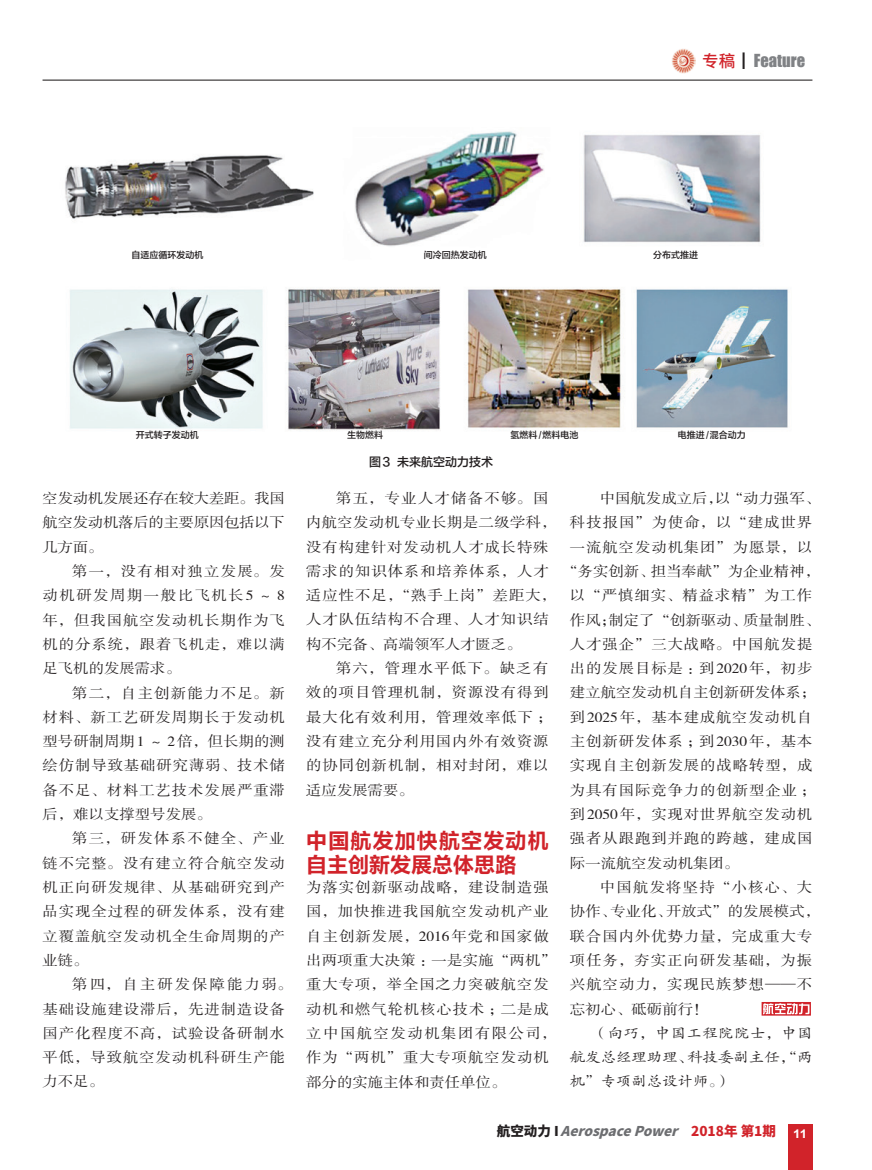
<style>
.page{position:relative;width:872px;height:1170px;background:#fff}
.page>*{position:absolute;margin:0;border:0;box-sizing:border-box;transform-origin:0 0}
.t1{font:21px/24.3px "FZLTCHJW GB1 0";letter-spacing:.055em;color:#d1232a}
.t2{font:16.5px "Impact";color:#808285}
.t3{font:14.25px/24.3px "FZSSJW GB1 0";letter-spacing:.055em;color:#231f20;text-align:justify;scale:1.08 1}
.t4{font:14.25px "FZSSJW GB1 0";color:#231f20;scale:1.08 1}
.t5{font:14.25px/24px "FZKTJW GB1 0";color:#231f20;text-align:justify;scale:1.08 1}
.t6{font:14.25px "FZSSJW GB1 0";letter-spacing:.08em;color:#231f20;scale:1.08 1}
.t7{font:italic 800 13.5px "Source Han Sans CN";color:#6c6d70}
.t8{font:12px "FZLTZHJW GB1 0";color:#231f20}
.t9{font:700 12px "Arial";color:#fff;scale:1.1 1}
.t10{font:9px "FZLTZHJW GB1 0";color:#231f20}
.s1{font-family:"Source Han Sans CN";font-weight:500;color:#d1232a}
.s2{font-family:"Source Han Sans CN";font-weight:500;color:#231f20}
.s3{font-style:normal;color:#231f20}
.s4{font-style:normal;color:#d1232a}
</style>
<div class="page">
<div style="left:787px;top:1124px;width:25px;height:45px;background:#d1232a"></div>
<img style="left:672px;top:49px;width:23px;height:24px">
<hr style="left:43px;top:80px;width:769px;height:1px;background:#231f20">
<svg style="left:761px;top:1002px;width:50px;height:13px"></svg>
<img style="left:65px;top:131px;width:723px;height:300px">
<p class="t2" style="left:702px;top:48px;width:104px"><span class="s1">专稿</span><span class="s2">┃</span>Feature</p>
<p class="t10" style="left:131px;top:250px;width:73px">自适应循环发动机</p>
<p class="t10" style="left:424px;top:250px;width:64px">间冷回热发动机</p>
<p class="t10" style="left:653px;top:250px;width:46px">分布式推进</p>
<p class="t10" style="left:136px;top:430px;width:64px">开式转子发动机</p>
<p class="t10" style="left:347px;top:430px;width:37px">生物燃料</p>
<p class="t10" style="left:510px;top:430px;width:70px">氢燃料/燃料电池</p>
<p class="t10" style="left:678px;top:430px;width:70px">电推进/混合动力</p>
<p class="t8" style="left:369px;top:455px;width:126px">图3 未来航空动力技术</p>
<p class="t3" style="left:43px;top:486px;width:226px">空发动机发展还存在较大差距。我国航空发动机落后的主要原因包括以下几方面。</p>
<p class="t3" style="left:43px;top:559px;width:226px;text-indent:30px">第一，没有相对独立发展。发动机研发周期一般比飞机长5 ～ 8年，但我国航空发动机长期作为飞机的分系统，跟着飞机走，难以满足飞机的发展需求。</p>
<p class="t3" style="left:43px;top:681px;width:226px;text-indent:30px">第二，自主创新能力不足。新材料、新工艺研发周期长于发动机型号研制周期 1 ～ 2 倍，但长期的测绘仿制导致基础研究薄弱、技术储备不足、材料工艺技术发展严重滞后，难以支撑型号发展。</p>
<p class="t3" style="left:43px;top:827px;width:226px;text-indent:30px">第三，研发体系不健全、产业链不完整。没有建立符合航空发动机正向研发规律、从基础研究到产品实现全过程的研发体系，没有建立覆盖航空发动机全生命周期的产业链。</p>
<p class="t3" style="left:43px;top:972px;width:233px;text-align:left;text-indent:30px">第四，自主研发保障能力弱。基础设施建设滞后，先进制造设备国产化程度不高，试验设备研制水平低，导致航空发动机科研生产能力不足。</p>
<p class="t3" style="left:306px;top:486px;width:233px;text-align:left;text-indent:30px">第五，专业人才储备不够。国内航空发动机专业长期是二级学科，没有构建针对发动机人才成长特殊需求的知识体系和培养体系，人才适应性不足，“熟手上岗”差距大，人才队伍结构不合理、人才知识结构不完备、高端领军人才匮乏。</p>
<p class="t3" style="left:306px;top:656px;width:229px;text-align:left;text-indent:30px">第六，管理水平低下。缺乏有效的项目管理机制，资源没有得到最大化有效利用，管理效率低下；没有建立充分利用国内外有效资源的协同创新机制，相对封闭，难以适应发展需要。</p>
<h1 class="t1" style="left:306px;top:828px;width:244px">中国航发加快航空发动机自主创新发展总体思路</h1>
<p class="t3" style="left:306px;top:875px;width:233px;text-align:left">为落实创新驱动战略，建设制造强国，加快推进我国航空发动机产业自主创新发展，2016年党和国家做出两项重大决策：一是实施“两机”重大专项，举全国之力突破航空发动机和燃气轮机核心技术；二是成立中国航空发动机集团有限公司，作为“两机”重大专项航空发动机部分的实施主体和责任单位。</p>
<p class="t4" style="left:600px;top:490px;width:205px">中国航发成立后，以“动力强军、</p>
<p class="t3" style="left:570px;top:511px;width:226px">科技报国”为使命，以“建成世界</p>
<p class="t3" style="left:570px;top:535px;width:226px">一流航空发动机集团”为愿景，以</p>
<p class="t4" style="left:562px;top:563px;width:240px">“务实创新、担当奉献”为企业精神，</p>
<p class="t3" style="left:570px;top:584px;width:226px">以“严慎细实、精益求精”为工作</p>
<p class="t4" style="left:570px;top:612px;width:233px">作风；制定了“创新驱动、质量制胜、</p>
<p class="t3" style="left:570px;top:632px;width:226px">人才强企”三大战略。中国航发提</p>
<p class="t3" style="left:570px;top:657px;width:226px">出的发展目标是：到2020年，初步</p>
<p class="t4" style="left:570px;top:685px;width:230px">建立航空发动机自主创新研发体系；</p>
<p class="t3" style="left:570px;top:705px;width:226px">到2025年，基本建成航空发动机自</p>
<p class="t3" style="left:570px;top:729px;width:226px">主创新研发体系；到2030年，基本</p>
<p class="t3" style="left:570px;top:754px;width:226px">实现自主创新发展的战略转型，成</p>
<p class="t3" style="left:570px;top:778px;width:230px">为具有国际竞争力的创新型企业；</p>
<p class="t3" style="left:570px;top:802px;width:226px">到2050年，实现对世界航空发动机</p>
<p class="t3" style="left:570px;top:827px;width:226px">强者从跟跑到并跑的跨越，建成国</p>
<p class="t4" style="left:570px;top:855px;width:158px">际一流航空发动机集团。</p>
<p class="t6" style="left:600px;top:879px;width:198px">中国航发将坚持“小核心、大</p>
<p class="t4" style="left:570px;top:903px;width:233px">协作、专业化、开放式”的发展模式，</p>
<p class="t3" style="left:570px;top:924px;width:226px">联合国内外优势力量，完成重大专</p>
<p class="t3" style="left:570px;top:948px;width:226px">项任务，夯实正向研发基础，为振</p>
<p class="t3" style="left:570px;top:972px;width:226px">兴航空动力，实现民族梦想——不</p>
<p class="t3" style="left:570px;top:997px;width:130px">忘初心、砥砺前行！</p>
<p class="t5" style="left:570px;top:1021px;width:226px;text-indent:22px">（向巧，中国工程院院士，中国航发总经理助理、科技委副主任，“两机”专项副总设计师。）</p>
<p class="t7" style="left:497px;top:1123px;width:280px"><span class="s3">航空动力 I</span> AerospacePower <span class="s4">2 0 1 8 年 第 1 期</span></p>
<p class="t9" style="left:793px;top:1125px;width:14px">11</p>
</div>
